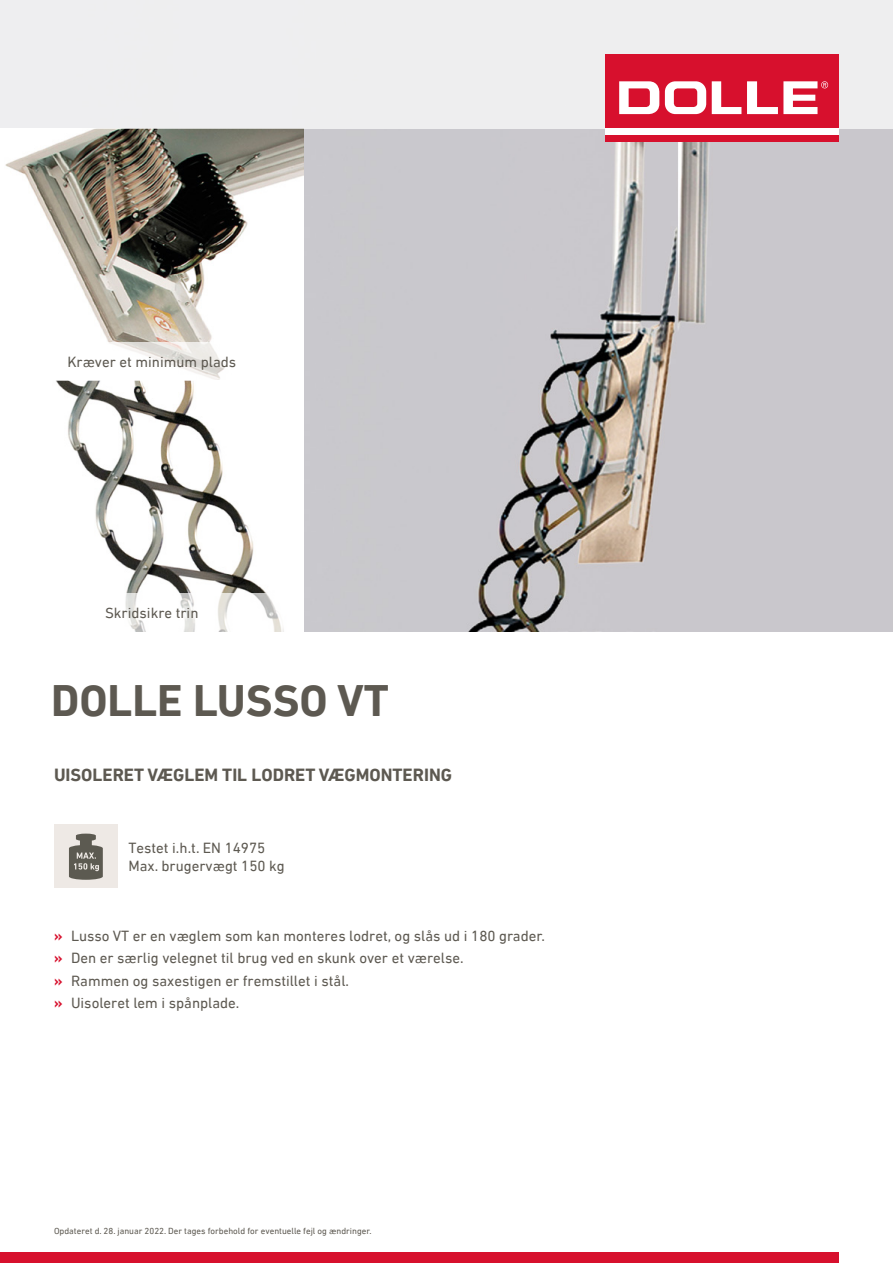
<style>
.page{position:relative;width:893px;height:1263px;background:#fff}
.page>*{position:absolute;margin:0;border:0;box-sizing:border-box;transform-origin:0 0}
.t1{font:700 45px "DIN Next LT Pro";color:#5d5951}
.t2{font:700 18px "DIN Next LT Pro";color:#5d5951}
.t3{font:15px/22.5px "DIN Next LT Pro";color:#5d5951}
.t4{font:9px "DIN Next LT Pro";color:#5d5951}
.s1{font-weight:700;color:#d7102d}
</style>
<div class="page">
<img style="left:304px;top:128px;width:589px;height:503px">
<img style="left:5px;top:128px;width:299px;height:465px">
<div style="left:0;top:0;width:893px;height:128px;background:#eeeeef"></div>
<div style="left:54px;top:824px;width:64px;height:64px;background:#eee9e5"></div>
<svg style="left:69px;top:834px;width:34px;height:46px"></svg>
<svg style="left:5px;top:343px;width:299px;height:38px"></svg>
<div style="left:605px;top:54px;width:234px;height:87px;background:#d7102d"></div>
<div style="left:605px;top:128px;width:234px;height:6px;background:#fff"></div>
<svg style="left:619px;top:81px;width:209px;height:33px"></svg>
<div style="left:0;top:1252px;width:839px;height:11px;background:#d7102d"></div>
<p class="t3" style="left:67px;top:351px;width:170px">Kræver et minimum plads</p>
<p class="t3" style="left:105px;top:601px;width:95px">Skridsikre trin</p>
<h1 class="t1" style="left:51px;top:675px;width:339px">DOLLE LUSSO VT</h1>
<p class="t2" style="left:54px;top:764px;width:400px">UISOLERET VÆGLEM TIL LODRET VÆGMONTERING</p>
<p class="t3" style="left:128px;top:838px;width:158px;line-height:18px">Testet i.h.t. EN 14975<br>Max. brugervægt 150 kg</p>
<p class="t3" style="left:54px;top:924px;width:493px"><span class="s1">»</span> Lusso VT er en væglem som kan monteres lodret, og slås ud i 180 grader. <span class="s1">»</span> Den er særlig velegnet til brug ved en skunk over et værelse.<br><span class="s1">»</span> Rammen og saxestigen er fremstillet i stål.<br><span class="s1">»</span> Uisoleret lem i spånplade.</p>
<p class="t4" style="left:54px;top:1226px;width:319px">Opdateret d. 28. januar 2022. Der tages forbehold for eventuelle fejl og ændringer.</p>
</div>
